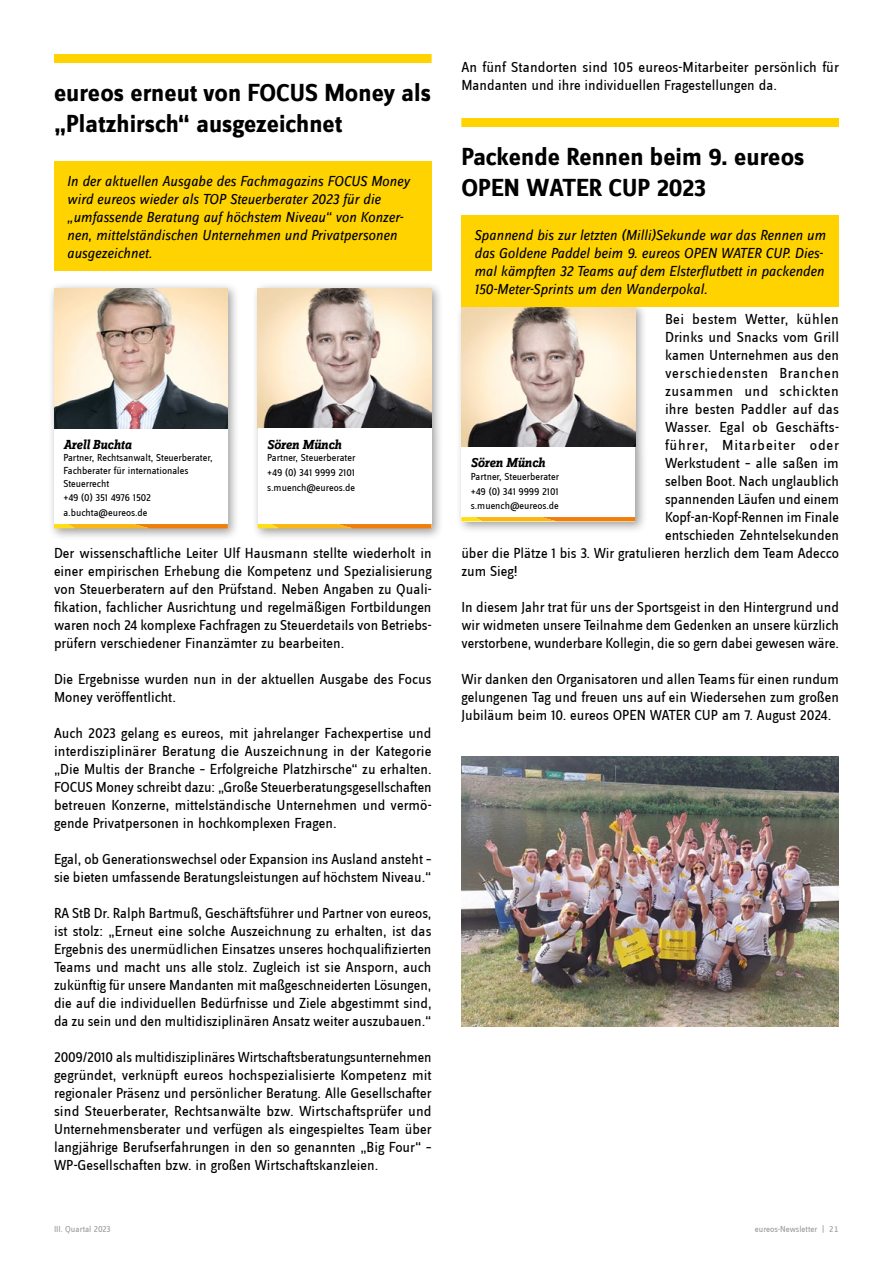
<style>
.page{position:relative;width:893px;height:1263px;background:#fff}
.page>*{position:absolute;margin:0;border:0;box-sizing:border-box;transform-origin:0 0}
.Überschrift_1__Ordnung{font:700 25.5px/30.6px "Zine Sans Dis";color:#000}
.Fließtext{font:15px/18px "Zine Sans Dis";color:#000;text-align:justify}
.Einleitung{font:italic 15px/18px "Zine Sans Dis";color:#000}
.Fließtext-2{font:15px "Zine Sans Dis";letter-spacing:.02em;color:#000}
.Fließtext-3{font:15px "Zine Sans Dis";letter-spacing:.035em;color:#000}
.Fließtext-4{font:15px "Zine Sans Dis";letter-spacing:.05em;color:#000}
.t1{font:italic 700 13.5px "Zine Slab Dis";color:#000}
.t2{font:10.5px/12.6px "Zine Sans Dis";color:#000}
.t3{font:9px "Zine Sans Dis";color:#9c9c9d}
.s1{font-family:"Zine Sans Dis Regular Roman Tf"}
</style>
<div class="page">
<div style="left:48px;top:282px;width:192px;height:259px;background:#000;opacity:.38"></div>
<div style="left:54px;top:428px;width:174px;height:100px;background:#fff"></div>
<img style="left:54px;top:288px;width:174px;height:140px">
<svg style="left:54px;top:524px;width:174px;height:4px"></svg>
<div style="left:251px;top:282px;width:193px;height:259px;background:#000;opacity:.38"></div>
<img style="left:258px;top:288px;width:174px;height:140px">
<div style="left:258px;top:428px;width:174px;height:100px;background:#fff"></div>
<svg style="left:258px;top:524px;width:174px;height:4px"></svg>
<div style="left:54px;top:54px;width:378px;height:9px;background:#ffd300"></div>
<div style="left:54px;top:162px;width:378px;height:109px;background:#ffd300"></div>
<div style="left:455px;top:300px;width:193px;height:234px;background:#000;opacity:.38"></div>
<img style="left:461px;top:307px;width:174px;height:140px">
<div style="left:461px;top:447px;width:174px;height:74px;background:#fff"></div>
<svg style="left:461px;top:517px;width:174px;height:4px"></svg>
<div style="left:461px;top:118px;width:378px;height:9px;background:#ffd300"></div>
<div style="left:461px;top:216px;width:378px;height:91px;background:#ffd300"></div>
<img style="left:461px;top:756px;width:378px;height:270px">
<p class="Überschrift_1__Ordnung" style="left:54px;top:79px;width:378px">eureos erneut von FOCUS Money als „Platzhirsch“ ausgezeichnet</p>
<p class="Einleitung" style="left:67px;top:173px;width:344px">In der aktuellen Ausgabe des Fachmagazins FOCUS Money wird eureos wieder als TOP Steuerberater 2023 für die „umfassende Beratung auf höchstem Niveau“ von Konzer&shy;nen, mittelständischen Unternehmen und Privatpersonen ausgezeichnet.</p>
<p class="t1" style="left:63px;top:437px;width:70px">Arell Buchta</p>
<p class="t2" style="left:63px;top:452px;width:151px">Partner, Rechtsanwalt, Steuerberater,</p>
<p class="t2" style="left:63px;top:465px;width:127px">Fachberater für internationales<br>Steuerrecht</p>
<p class="t2" style="left:63px;top:492px;width:89px">+49 (0) 351 4976 1502</p>
<p class="t2" style="left:63px;top:507px;width:85px">a.buchta@eureos.de</p>
<p class="t1" style="left:267px;top:437px;width:76px">Sören Münch</p>
<p class="t2" style="left:267px;top:452px;width:90px">Partner, Steuerberater</p>
<p class="t2" style="left:267px;top:467px;width:89px">+49 (0) 341 9999 2101</p>
<p class="t2" style="left:267px;top:481px;width:90px">s.muench@eureos.de</p>
<p class="Fließtext" style="left:54px;top:545px;width:379px">Der wissenschaftliche Leiter Ulf Hausmann stellte wiederholt in einer empirischen Erhebung die Kompetenz und Spezialisierung von Steuerberatern auf den Prüfstand. Neben Angaben zu Quali&shy;fikation, fachlicher Ausrichtung und regelmäßigen Fortbildungen waren noch 24 komplexe Fachfragen zu Steuerdetails von Betriebs&shy;prüfern verschiedener Finanzämter zu bearbeiten.</p>
<p class="Fließtext" style="left:54px;top:671px;width:379px">Die Ergebnisse wurden nun in der aktuellen Ausgabe des Focus<br>Money veröffentlicht.</p>
<p class="Fließtext" style="left:54px;top:725px;width:379px">Auch 2023 gelang es eureos, mit jahrelanger Fachexpertise und interdisziplinärer Beratung die Auszeichnung in der Kategorie „Die Multis der Branche – Erfolgreiche Platzhirsche“ zu erhalten.<br>FOCUS Money schreibt dazu: „Große Steuerberatungsgesellschaften betreuen Konzerne, mittelständische Unternehmen und vermö&shy;gende Privatpersonen in hochkomplexen Fragen.</p>
<p class="Fließtext" style="left:54px;top:851px;width:379px">Egal, ob Generationswechsel oder Expansion ins Ausland ansteht – sie bieten umfassende Beratungsleistungen auf höchstem Niveau.“</p>
<p class="Fließtext" style="left:54px;top:905px;width:379px">RA StB Dr. Ralph Bartmuß, Geschäftsführer und Partner von eureos, ist stolz: „Erneut eine solche Auszeichnung zu erhalten, ist das Ergebnis des unermüdlichen Einsatzes unseres hochqualifizierten Teams und macht uns alle stolz. Zugleich ist sie Ansporn, auch zukünftig für unsere Mandanten mit maßgeschneiderten Lösungen, die auf die individuellen Bedürfnisse und Ziele abgestimmt sind, da zu sein und den multidisziplinären Ansatz weiter auszubauen.“</p>
<p class="Fließtext" style="left:54px;top:1049px;width:379px">2009/2010 als multidisziplinäres Wirtschaftsberatungsunternehmen gegründet, verknüpft eureos hochspezialisierte Kompetenz mit regionaler Präsenz und persönlicher Beratung. Alle Gesellschafter sind Steuerberater, Rechtsanwälte bzw. Wirtschaftsprüfer und Unternehmensberater und verfügen als eingespieltes Team über langjährige Berufserfahrungen in den so genannten „Big Four“ – WP-Gesellschaften bzw. in großen Wirtschaftskanzleien.</p>
<p class="Fließtext" style="left:461px;top:59px;width:379px">An fünf Standorten sind 105 eureos-Mitarbeiter persönlich für<br>Mandanten und ihre individuellen Fragestellungen da.</p>
<p class="Überschrift_1__Ordnung" style="left:461px;top:143px;width:344px">Packende Rennen beim 9. eureos<br>OPEN WATER CUP 2023</p>
<p class="Einleitung" style="left:474px;top:227px;width:353px">Spannend bis zur letzten (Milli)Sekunde war das Rennen um das Goldene Paddel beim 9. eureos OPEN WATER CUP. Dies&shy;mal kämpften 32 Teams auf dem Elsterflutbett in packenden 150-Meter-Sprints um den Wanderpokal.</p>
<p class="Fließtext-2" style="left:665px;top:312px;width:175px">Bei bestem Wetter, kühlen</p>
<p class="Fließtext" style="left:665px;top:329px;width:175px">Drinks und Snacks vom Grill</p>
<p class="Fließtext" style="left:665px;top:347px;width:175px">kamen Unternehmen aus den</p>
<p class="Fließtext-3" style="left:665px;top:366px;width:175px">verschiedensten Branchen</p>
<p class="Fließtext-3" style="left:665px;top:384px;width:175px">zusammen und schickten</p>
<p class="Fließtext" style="left:665px;top:401px;width:175px">ihre besten Paddler auf das</p>
<p class="Fließtext-2" style="left:665px;top:420px;width:175px">Wasser. Egal ob Geschäfts-</p>
<p class="Fließtext-4" style="left:665px;top:438px;width:176px">führer, Mitarbeiter oder</p>
<p class="Fließtext" style="left:665px;top:455px;width:175px">Werkstudent – alle saßen im</p>
<p class="Fließtext" style="left:665px;top:473px;width:175px">selben Boot. Nach unglaublich</p>
<p class="Fließtext" style="left:665px;top:491px;width:175px">spannenden Läufen und einem</p>
<p class="Fließtext" style="left:665px;top:509px;width:175px">Kopf-an-Kopf-Rennen im Finale</p>
<p class="Fließtext" style="left:665px;top:527px;width:175px">entschieden Zehntelsekunden</p>
<p class="Fließtext" style="left:461px;top:545px;width:379px">über die Plätze 1 bis 3. Wir gratulieren herzlich dem Team Adecco</p>
<p class="Fließtext" style="left:461px;top:563px;width:58px">zum Sieg!</p>
<p class="Fließtext" style="left:461px;top:599px;width:379px">In diesem Jahr trat für uns der Sportsgeist in den Hintergrund und wir widmeten unsere Teilnahme dem Gedenken an unsere kürzlich verstorbene, wunderbare Kollegin, die so gern dabei gewesen wäre.</p>
<p class="Fließtext" style="left:461px;top:671px;width:379px">Wir danken den Organisatoren und allen Teams für einen rundum gelungenen Tag und freuen uns auf ein Wiedersehen zum großen Jubiläum beim 10. eureos OPEN WATER CUP am 7. August 2024.</p>
<p class="t1" style="left:471px;top:456px;width:76px">Sören Münch</p>
<p class="t2" style="left:471px;top:471px;width:90px">Partner, Steuerberater</p>
<p class="t2" style="left:471px;top:485px;width:89px">+49 (0) 341 9999 2101</p>
<p class="t2" style="left:471px;top:500px;width:90px">s.muench@eureos.de</p>
<p class="t3" style="left:54px;top:1225px;width:58px">III. Quartal 2023</p>
<p class="t3" style="left:755px;top:1225px;width:86px">eureos-Newsletter | <span class="s1">21</span></p>
</div>
